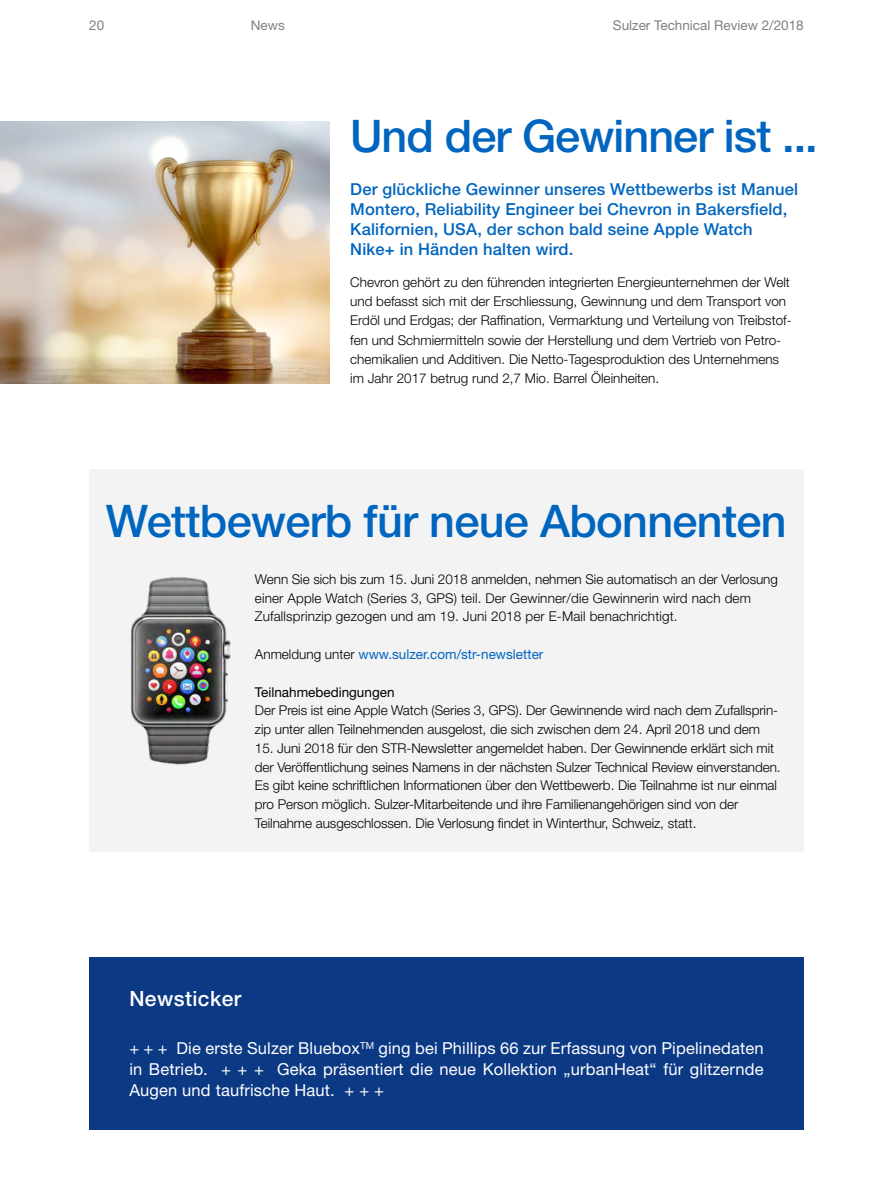
<style>
.page{position:relative;width:893px;height:1191px;background:#fff}
.page>*{position:absolute;margin:0;border:0;box-sizing:border-box;transform-origin:0 0}
.t1{font:500 45px "Helvetica Neue LT Std";letter-spacing:-.015em;color:#0065bf}
.t2{font:500 21px "Helvetica Neue LT Std";letter-spacing:.02em;color:#fff}
.t3{font:500 16.5px/19.8px "Helvetica Neue LT Std";letter-spacing:.01em;color:#0065bf}
.t4{font:16.5px/20.7px "Helvetica Neue LT Std";letter-spacing:.01em;color:#fff;text-align:justify}
.t5{font:300 13.5px/18.8px "Helvetica Neue LT Std";letter-spacing:-.005em;color:#000}
.t6{font:13.5px "Helvetica Neue LT Std";color:#0065bf}
.t7{font:13.5px "Helvetica Neue LT Std";color:#808080}
.t8{font:13.5px "Helvetica Neue LT Std";color:#000}
.s1{font-weight:300;color:#000}
</style>
<div class="page">
<div style="left:89px;top:957px;width:715px;height:172px;background:#0c3984"></div>
<div style="left:89px;top:469px;width:715px;height:382px;background:#f3f3f3"></div>
<img style="left:131px;top:577px;width:100px;height:188px">
<img style="left:0;top:122px;width:329px;height:261px">
<p class="t7" style="left:89px;top:17px;width:17px">20</p>
<p class="t7" style="left:251px;top:17px;width:35px">News</p>
<p class="t7" style="left:613px;top:17px;width:192px">Sulzer Technical Review 2/2018</p>
<h1 class="t1" style="left:350px;top:109px;width:469px">Und der Gewinner ist ...</h1>
<p class="t3" style="left:350px;top:179px;width:449px">Der glückliche Gewinner unseres Wettbewerbs ist Manuel Montero, Reliability Engineer bei Chevron in Bakersfield, Kalifornien, USA, der schon bald seine Apple Watch Nike+ in Händen halten wird.</p>
<p class="t5" style="left:350px;top:272px;width:443px;line-height:19.2px">Chevron gehört zu den führenden integrierten Energieunternehmen der Welt und befasst sich mit der Erschliessung, Gewinnung und dem Transport von Erdöl und Erdgas; der Raffination, Vermarktung und Verteilung von Treibstof&shy;fen und Schmiermitteln sowie der Herstellung und dem Vertrieb von Petro&shy;chemikalien und Additiven. Die Netto-Tagesproduktion des Unternehmens im Jahr 2017 betrug rund 2,7 Mio. Barrel Öleinheiten.</p>
<h1 class="t1" style="left:106px;top:494px;width:682px">Wettbewerb für neue Abonnenten</h1>
<p class="t5" style="left:255px;top:569px;width:524px">Wenn Sie sich bis zum 15. Juni 2018 anmelden, nehmen Sie automatisch an der Verlosung einer Apple Watch (Series 3, GPS) teil. Der Gewinner/die Gewinnerin wird nach dem<br>Zufallsprinzip gezogen und am 19. Juni 2018 per E-Mail benachrichtigt.</p>
<p class="t6" style="left:255px;top:646px;width:290px"><span class="s1">Anmeldung unter</span> www.sulzer.com/str-newsletter</p>
<p class="t8" style="left:255px;top:683px;width:141px">Teilnahmebedingungen</p>
<p class="t5" style="left:255px;top:701px;width:525px">Der Preis ist eine Apple Watch (Series 3, GPS). Der Gewinnende wird nach dem Zufallsprin&shy;zip unter allen Teilnehmenden ausgelost, die sich zwischen dem 24. April 2018 und dem</p>
<p class="t5" style="left:255px;top:738px;width:527px">15. Juni 2018 für den STR-Newsletter angemeldet haben. Der Gewinnende erklärt sich mit der Veröffentlichung seines Namens in der nächsten Sulzer Technical Review einverstanden.<br>Es gibt keine schriftlichen Informationen über den Wettbewerb. Die Teilnahme ist nur einmal pro Person möglich. Sulzer-Mitarbeitende und ihre Familienangehörigen sind von der Teilnahme ausgeschlossen. Die Verlosung findet in Winterthur, Schweiz, statt.</p>
<h2 class="t2" style="left:129px;top:985px;width:113px">Newsticker</h2>
<p class="t4" style="left:129px;top:1037px;width:636px">+ + + Die erste Sulzer Bluebox<sup>TM</sup> ging bei Phillips 66 zur Erfassung von Pipelinedaten in Betrieb. + + + Geka präsentiert die neue Kollektion „urbanHeat“ für glitzernde Augen und taufrische Haut. + + +</p>
</div>
